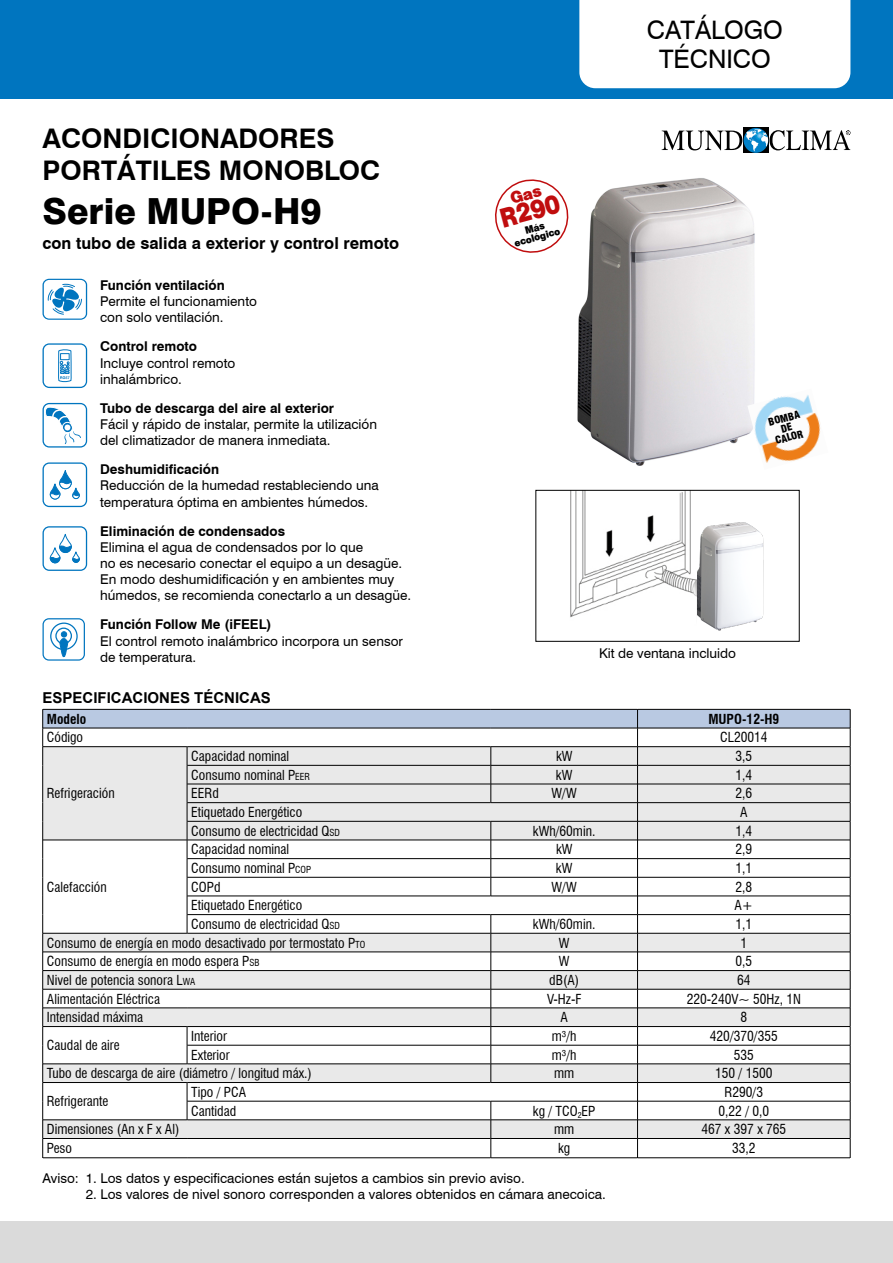
<style>
.page{position:relative;width:893px;height:1263px;background:#fff}
.page>*{position:absolute;margin:0;border:0;box-sizing:border-box;transform-origin:0 0}
.t1{font:800 36px "Swiss 721 BT";color:#000}
.t2{font:700 27px/32.4px "Swiss 721 BT";color:#000}
.t3{font:25.5px/29.5px "Swiss 721 BT";color:#000;text-align:center}
.t4{font:24.45px "Swiss 721 BT Black No 2";color:#c00d0e;scale:.85 1}
.t5{font:700 16.5px "Swiss 721 BT";color:#000}
.t6{font:700 15px "Arial";color:#000}
.t7{font:condensed 13.5px "Swiss 721 BT";color:#000}
.t8{font:13.5px/16.2px "Swiss 721 BT";color:#000}
.t9{font:700 13.5px "Swiss 721 BT";color:#000}
.t10{font:700 condensed 13.5px "Swiss 721 BT";color:#000}
.t11{font:900 condensed 10.35px/9.8px "Swiss 721 BT";color:#000;text-align:center}
.t12{font:9.3px/9.3px "Swiss 721 BT Black No 2";color:#000;text-align:center;scale:.95 1}
.s1{font-style:inherit}
.s2{font-size:9.45px}
</style>
<div class="page">
<div style="left:0;top:0;width:893px;height:99px;background:#0075bf"></div>
<div style="left:579px;top:0;width:271px;height:88px;background:#fff"></div>
<div style="left:0;top:1221px;width:893px;height:42px;background:#dadada"></div>
<div style="left:743px;top:128px;width:25px;height:25px;background:#000"></div>
<svg style="left:744px;top:128px;width:24px;height:25px"></svg>
<svg style="left:662px;top:129px;width:188px;height:22px"></svg>
<svg style="left:42px;top:709px;width:809px;height:449px"></svg>
<hr style="left:43px;top:1157px;width:144px;height:1px;background:#000">
<hr style="left:187px;top:1157px;width:304px;height:1px;background:#000">
<hr style="left:491px;top:1157px;width:146px;height:1px;background:#000">
<hr style="left:638px;top:1157px;width:212px;height:1px;background:#000">
<svg style="left:43px;top:618px;width:42px;height:43px"></svg>
<svg style="left:43px;top:279px;width:44px;height:41px"></svg>
<svg style="left:43px;top:403px;width:44px;height:45px"></svg>
<svg style="left:43px;top:462px;width:44px;height:45px"></svg>
<svg style="left:43px;top:526px;width:44px;height:45px"></svg>
<img style="left:577px;top:178px;width:178px;height:288px">
<svg style="left:43px;top:343px;width:44px;height:45px"></svg>
<img style="left:570px;top:492px;width:127px;height:126px">
<div style="left:536px;top:490px;width:263px;height:151px;border:1px solid #000"></div>
<img style="left:697px;top:522px;width:67px;height:109px">
<img style="left:747px;top:389px;width:74px;height:77px">
<svg style="left:495px;top:179px;width:74px;height:74px"></svg>
<h2 class="t2" style="left:43px;top:122px;width:339px">ACONDICIONADORES<br>PORTÁTILES MONOBLOC</h2>
<h1 class="t1" style="left:43px;top:189px;width:281px">Serie MUPO-H9</h1>
<p class="t5" style="left:43px;top:233px;width:358px">con tubo de salida a exterior y control remoto</p>
<h3 class="t4" style="left:496px;top:202px;width:73px;rotate:-15deg">R290</h3>
<p class="t12" style="left:511px;top:229px;width:51px;rotate:-15deg">Más ecológico</p>
<h3 class="t3" style="left:647px;top:15px;width:137px">CATÁLOGO<br>TÉCNICO</h3>
<p class="t9" style="left:100px;top:277px;width:126px">Función ventilación</p>
<p class="t8" style="left:100px;top:293px;width:158px">Permite el funcionamiento con solo ventilación.</p>
<p class="t9" style="left:100px;top:338px;width:98px">Control remoto</p>
<p class="t8" style="left:100px;top:355px;width:137px">Incluye control remoto inhalámbrico.</p>
<p class="t9" style="left:100px;top:400px;width:235px">Tubo de descarga del aire al exterior</p>
<p class="t8" style="left:100px;top:416px;width:278px">Fácil y rápido de instalar, permite la utilización del climatizador de manera inmediata.</p>
<p class="t9" style="left:100px;top:461px;width:121px">Deshumidificación</p>
<p class="t8" style="left:100px;top:477px;width:280px">Reducción de la humedad restableciendo una temperatura óptima en ambientes húmedos.</p>
<p class="t9" style="left:100px;top:522px;width:187px">Eliminación de condensados</p>
<p class="t8" style="left:100px;top:539px;width:313px">Elimina el agua de condensados por lo que<br>no es necesario conectar el equipo a un desagüe.<br>En modo deshumidificación y en ambientes muy húmedos, se recomienda conectarlo a un desagüe.</p>
<p class="t9" style="left:100px;top:616px;width:173px">Función Follow Me (iFEEL)</p>
<p class="t8" style="left:100px;top:632px;width:304px">El control remoto inalámbrico incorpora un sensor de temperatura.</p>
<p class="t6" style="left:43px;top:687px;width:230px">ESPECIFICACIONES TÉCNICAS</p>
<p class="t10" style="left:47px;top:711px;width:41px">Modelo</p>
<p class="t10" style="left:708px;top:711px;width:72px">MUPO-12-H9</p>
<p class="t7" style="left:47px;top:729px;width:38px">Código</p>
<p class="t7" style="left:720px;top:729px;width:49px">CL20014</p>
<p class="t11" style="left:767px;top:418px;width:33px;rotate:-15deg">BOMBA<br>DE<br>CALOR</p>
<p class="t8" style="left:599px;top:645px;width:138px">Kit de ventana incluido</p>
<p class="t7" style="left:47px;top:785px;width:69px">Refrigeración</p>
<p class="t7" style="left:191px;top:748px;width:99px">Capacidad nominal</p>
<p class="t7" style="left:556px;top:748px;width:18px">kW</p>
<p class="t7" style="left:735px;top:748px;width:18px">3,5</p>
<p class="t7" style="left:191px;top:767px;width:120px">Consumo nominal <span class="s1">P</span><span class="s2">EER</span></p>
<p class="t7" style="left:556px;top:767px;width:18px">kW</p>
<p class="t7" style="left:735px;top:767px;width:18px">1,4</p>
<p class="t7" style="left:191px;top:785px;width:29px">EERd</p>
<p class="t7" style="left:552px;top:785px;width:27px">W/W</p>
<p class="t7" style="left:735px;top:785px;width:18px">2,6</p>
<p class="t7" style="left:191px;top:804px;width:112px">Etiquetado Energético</p>
<p class="t7" style="left:740px;top:804px;width:9px">A</p>
<p class="t7" style="left:191px;top:823px;width:150px">Consumo de electricidad <span class="s1">Q</span><span class="s2">SD</span></p>
<p class="t7" style="left:533px;top:823px;width:64px">kWh/60min.</p>
<p class="t7" style="left:735px;top:823px;width:18px">1,4</p>
<p class="t7" style="left:191px;top:841px;width:99px">Capacidad nominal</p>
<p class="t7" style="left:556px;top:841px;width:18px">kW</p>
<p class="t7" style="left:735px;top:841px;width:18px">2,9</p>
<p class="t7" style="left:191px;top:860px;width:120px">Consumo nominal <span class="s1">P</span><span class="s2">COP</span></p>
<p class="t7" style="left:556px;top:860px;width:18px">kW</p>
<p class="t7" style="left:735px;top:860px;width:18px">1,1</p>
<p class="t7" style="left:191px;top:879px;width:31px">COPd</p>
<p class="t7" style="left:552px;top:879px;width:27px">W/W</p>
<p class="t7" style="left:735px;top:879px;width:18px">2,8</p>
<p class="t7" style="left:191px;top:897px;width:112px">Etiquetado Energético</p>
<p class="t7" style="left:734px;top:897px;width:20px">A+</p>
<p class="t7" style="left:191px;top:916px;width:150px">Consumo de electricidad <span class="s1">Q</span><span class="s2">SD</span></p>
<p class="t7" style="left:533px;top:916px;width:64px">kWh/60min.</p>
<p class="t7" style="left:735px;top:916px;width:18px">1,1</p>
<p class="t7" style="left:47px;top:935px;width:320px">Consumo de energía en modo desactivado por termostato <span class="s1">P</span><span class="s2">TO</span></p>
<p class="t7" style="left:559px;top:935px;width:12px">W</p>
<p class="t7" style="left:740px;top:935px;width:8px">1</p>
<p class="t7" style="left:47px;top:953px;width:214px">Consumo de energía en modo espera <span class="s1">P</span><span class="s2">SB</span></p>
<p class="t7" style="left:559px;top:953px;width:12px">W</p>
<p class="t7" style="left:735px;top:953px;width:18px">0,5</p>
<p class="t7" style="left:47px;top:972px;width:150px">Nivel de potencia sonora <span class="s1">L</span><span class="s2">WA</span></p>
<p class="t7" style="left:549px;top:972px;width:31px">dB(A)</p>
<p class="t7" style="left:737px;top:972px;width:15px">64</p>
<p class="t7" style="left:47px;top:991px;width:115px">Alimentación Eléctrica</p>
<p class="t7" style="left:547px;top:991px;width:36px">V-Hz-F</p>
<p class="t7" style="left:687px;top:991px;width:116px">220-240V~ 50Hz, 1N</p>
<p class="t7" style="left:47px;top:1009px;width:98px">Intensidad máxima</p>
<p class="t7" style="left:560px;top:1009px;width:9px">A</p>
<p class="t7" style="left:740px;top:1009px;width:8px">8</p>
<p class="t7" style="left:47px;top:1037px;width:74px">Caudal de aire</p>
<p class="t7" style="left:47px;top:879px;width:61px">Calefacción</p>
<p class="t7" style="left:191px;top:1028px;width:37px">Interior</p>
<p class="t7" style="left:552px;top:1028px;width:26px">m³/h</p>
<p class="t7" style="left:710px;top:1028px;width:70px">420/370/355</p>
<p class="t7" style="left:191px;top:1046px;width:40px">Exterior</p>
<p class="t7" style="left:552px;top:1046px;width:26px">m³/h</p>
<p class="t7" style="left:734px;top:1046px;width:22px">535</p>
<p class="t7" style="left:47px;top:1065px;width:266px">Tubo de descarga de aire (diámetro / longitud máx.)</p>
<p class="t7" style="left:554px;top:1065px;width:22px">mm</p>
<p class="t7" style="left:715px;top:1065px;width:59px">150 / 1500</p>
<p class="t7" style="left:47px;top:1093px;width:63px">Refrigerante</p>
<p class="t7" style="left:191px;top:1084px;width:56px">Tipo / PCA</p>
<p class="t7" style="left:725px;top:1084px;width:40px">R290/3</p>
<p class="t7" style="left:191px;top:1102px;width:46px">Cantidad</p>
<p class="t7" style="left:533px;top:1102px;width:64px">kg / TCO<sub>2</sub>EP</p>
<p class="t7" style="left:718px;top:1102px;width:52px">0,22 / 0,0</p>
<p class="t7" style="left:47px;top:1121px;width:134px">Dimensiones (An x F x Al)</p>
<p class="t7" style="left:554px;top:1121px;width:22px">mm</p>
<p class="t7" style="left:701px;top:1121px;width:86px">467 x 397 x 765</p>
<p class="t7" style="left:47px;top:1140px;width:27px">Peso</p>
<p class="t7" style="left:558px;top:1140px;width:14px">kg</p>
<p class="t7" style="left:732px;top:1140px;width:25px">33,2</p>
<p class="t8" style="left:43px;top:1170px;width:484px">Aviso: 1. Los datos y especificaciones están sujetos a cambios sin previo aviso.</p>
<p class="t8" style="left:86px;top:1186px;width:522px">2. Los valores de nivel sonoro corresponden a valores obtenidos en cámara anecoica.</p>
</div>
